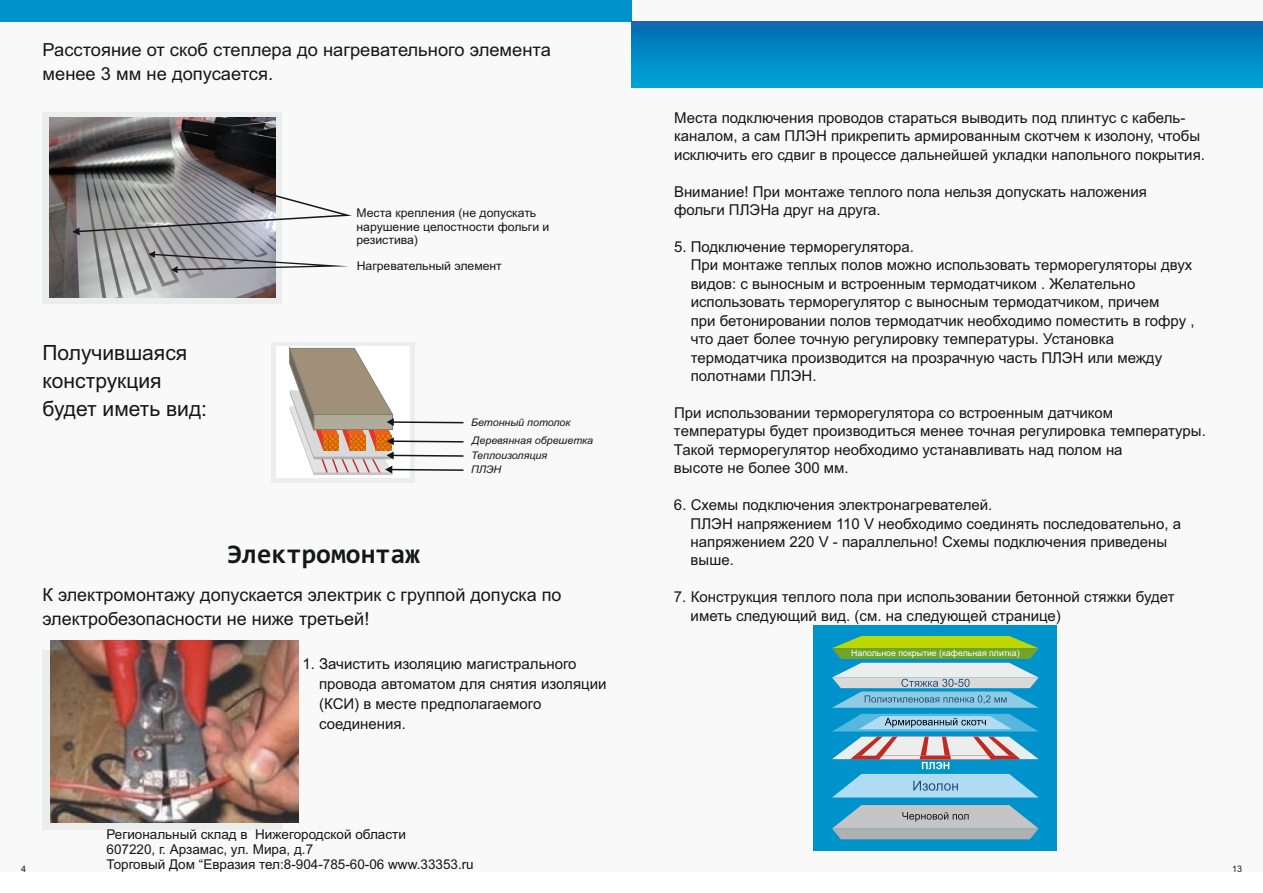
<style>
.page{position:relative;width:1263px;height:893px;background:#fff}
.page>*{position:absolute;margin:0;border:0;box-sizing:border-box;transform-origin:0 0}
.t1{font:700 27px "Consolas";color:#151616}
.t2{font:21px/28.2px "Arial";color:#151616}
.t3{font:18px/24.2px "Arial";color:#151616}
.t4{font:15px/18.5px "Arial";color:#151616}
.t5{font:13.5px/15.1px "Arial";color:#151616}
.t6{font:12px/13.4px "Arial";color:#151616}
.t7{font:italic 10.5px/18.1px "Arial";color:#151616}
.t8{font:9px "Arial";color:#151616}
.t9{font:8.7px "Arial";color:#fff}
</style>
<div class="page">
<div style="left:0;top:0;width:1263px;height:872px;background:#f9f9f9"></div>
<div style="left:813px;top:625px;width:244px;height:225px;background:#0093cb"></div>
<svg style="left:832px;top:636px;width:207px;height:72px"></svg>
<svg style="left:832px;top:805px;width:207px;height:34px"></svg>
<svg style="left:833px;top:714px;width:205px;height:17px"></svg>
<svg style="left:832px;top:737px;width:207px;height:60px"></svg>
<div style="left:0;top:0;width:631px;height:21px;background:#0093cb"></div>
<div style="left:43px;top:112px;width:239px;height:192px;background:#eceded"></div>
<img style="left:49px;top:118px;width:226px;height:180px">
<div style="left:43px;top:650px;width:240px;height:180px;background:#eceded"></div>
<img style="left:51px;top:641px;width:248px;height:181px">
<div style="left:271px;top:342px;width:143px;height:141px;background:#eceded"></div>
<div style="left:276px;top:346px;width:133px;height:132px;background:#fff"></div>
<svg style="left:289px;top:346px;width:174px;height:129px"></svg>
<svg style="left:148px;top:251px;width:200px;height:22px"></svg>
<svg style="left:631px;top:21px;width:632px;height:66px"></svg>
<svg style="left:72px;top:186px;width:280px;height:49px"></svg>
<p class="t3" style="left:43px;top:39px;width:510px">Расстояние от скоб степлера до нагревательного элемента менее 3 мм не допусается.</p>
<p class="t6" style="left:356px;top:207px;width:194px">Места крепления (не допускать нарушение целостности фольги и резистива)</p>
<h2 class="t2" style="left:43px;top:341px;width:166px">Получившаяся конструкция будет иметь вид:</h2>
<p class="t6" style="left:357px;top:260px;width:147px">Нагревательный элемент</p>
<p class="t7" style="left:471px;top:414px;width:124px">Бетонный потолок<br>Деревянная обрешетка</p>
<p class="t7" style="left:471px;top:449px;width:78px;line-height:14.2px">Теплоизоляция<br>ПЛЭН</p>
<h1 class="t1" style="left:227px;top:543px;width:195px">Электромонтаж</h1>
<p class="t3" style="left:43px;top:584px;width:520px">К электромонтажу допускается электрик с группой допуска по электробезопасности не ниже третьей!</p>
<p class="t4" style="left:319px;top:655px;width:289px;line-height:20.1px;text-indent:-17px">1. Зачистить изоляцию магистрального провода автоматом для снятия изоляции (КСИ) в месте предполагаемого соединения.</p>
<p class="t4" style="left:674px;top:110px;width:532px">Места подключения проводов стараться выводить под плинтус с кабель&shy;каналом, а сам ПЛЭН прикрепить армированным скотчем к изолону, чтобы исключить его сдвиг в процессе дальнейшей укладки напольного покрытия.</p>
<p class="t4" style="left:674px;top:184px;width:474px">Внимание! При монтаже теплого пола нельзя допускать наложения фольги ПЛЭНа друг на друга.</p>
<p class="t4" style="left:691px;top:239px;width:505px;text-indent:-17px">5. Подключение терморегулятора.<br>При монтаже теплых полов можно использовать терморегуляторы двух видов: с выносным и встроенным термодатчиком . Желательно использовать терморегулятор с выносным термодатчиком, причем<br>при бетонировании полов термодатчик необходимо поместить в гофру , что дает более точную регулировку температуры. Установка термодатчика производится на прозрачную часть ПЛЭН или между полотнами ПЛЭН.</p>
<p class="t4" style="left:674px;top:405px;width:533px">При использовании терморегулятора со встроенным датчиком температуры будет производиться менее точная регулировка температуры.<br>Такой терморегулятор необходимо устанавливать над полом на<br>высоте не более 300 мм.</p>
<p class="t4" style="left:691px;top:497px;width:492px;text-indent:-17px">6. Схемы подключения электронагревателей.<br>ПЛЭН напряжением 110 V необходимо соединять последовательно, а напряжением 220 V - параллельно! Схемы подключения приведены выше.</p>
<p class="t4" style="left:691px;top:589px;width:485px;text-indent:-17px">7. Конструкция теплого пола при использовании бетонной стяжки будет иметь следующий вид. (см. на следующей странице)</p>
<p class="t9" style="left:851px;top:649px;width:170px">Напольное покрытие (кафельная плитка)</p>
<p class="t5" style="left:106px;top:828px;width:369px">Региональный склад в Нижегородской области<br>607220, г. Арзамас, ул. Мира, д.7<br>Торговый Дом “Евразия тел:8-904-785-60-06 www.33353.ru</p>
<p class="t8" style="left:21px;top:865px;width:7px">4</p>
<p class="t8" style="left:1232px;top:865px;width:12px">13</p>
</div>
